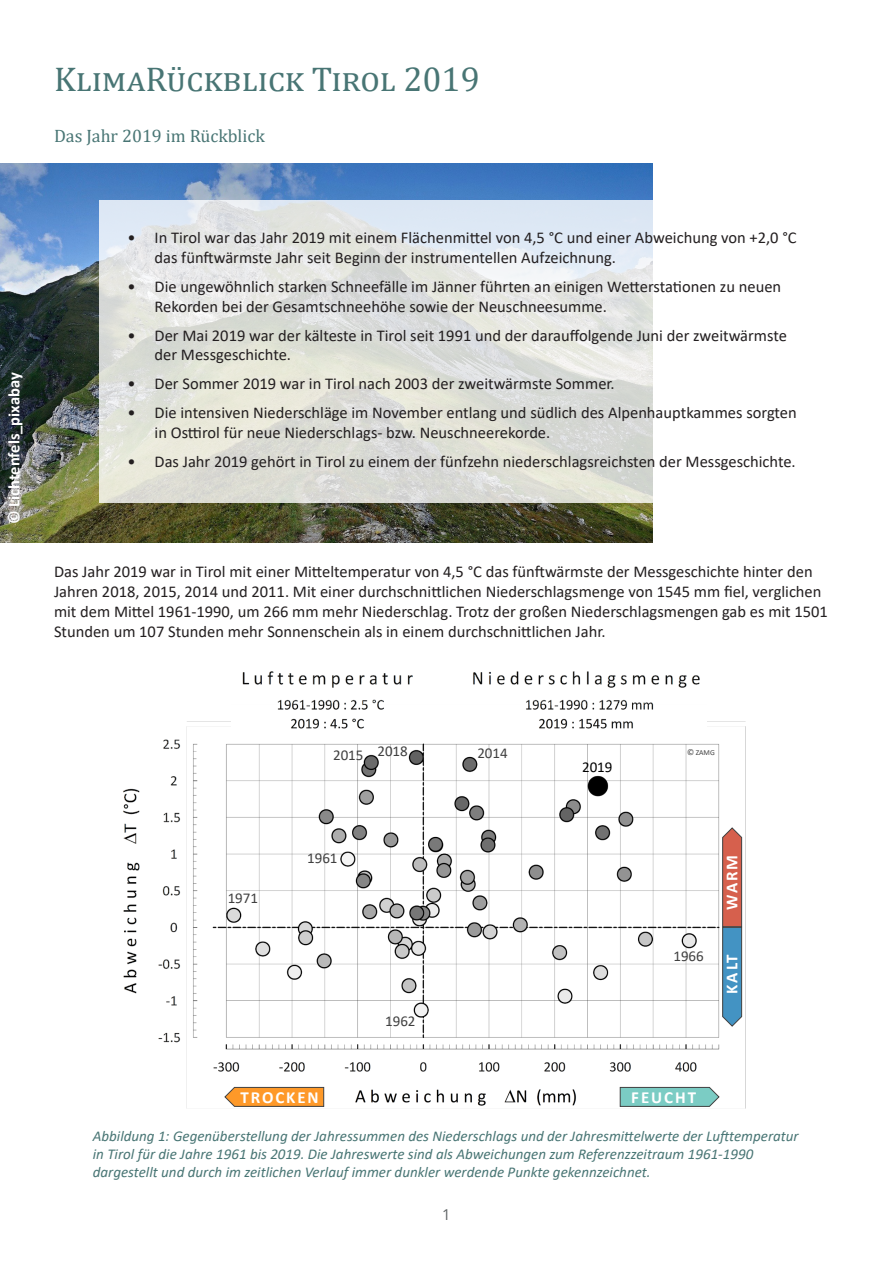
<style>
.page{position:relative;width:893px;height:1263px;background:#fff}
.page>*{position:absolute;margin:0;border:0;box-sizing:border-box;transform-origin:0 0}
.t1{font:34.5px "Cambria";color:#487574}
.t2{font:18px "Cambria";color:#487574}
.t3{font:700 16.95px "Calibri";letter-spacing:.11em;color:#fff}
.t4{font:16.5px/19.8px "Calibri";color:#231f20}
.t5{font:700 16.5px "Calibri";color:#fff}
.t6{font:italic 15px/18px "Calibri";color:#487574}
.t7{font:15px "Calibri";letter-spacing:-.005em;color:#404040}
.t8{font:15px "Calibri";color:#000}
.t9{font:15px "Open Sans";color:#606465}
.t10{font:7.5px "Calibri";color:#404040}
.s1{font-size:8.4px}
</style>
<div class="page">
<img style="left:123px;top:721px;width:623px;height:388px">
<img style="left:232px;top:671px;width:475px;height:60px">
<svg style="left:620px;top:1087px;width:100px;height:20px;background:#7cbfb9"></svg>
<svg style="left:224px;top:1087px;width:100px;height:20px;background:#e99537"></svg>
<svg style="left:722px;top:827px;width:20px;height:200px;background:#8b7b87"></svg>
<img style="left:0;top:164px;width:653px;height:378px">
<svg style="left:99px;top:200px;width:554px;height:302px;background:#e0e2de"></svg>
<p class="t1" style="left:54px;top:59px;width:427px">KlimaRückblick Tirol 2019</p>
<p class="t2" style="left:54px;top:125px;width:212px">Das Jahr 2019 im Rückblick</p>
<p class="t5" style="left:2px;top:524px;width:153px;rotate:-90deg">© Lichtenfels_pixabay</p>
<p class="t4" style="left:155px;top:228px;width:644px;text-indent:-27px">• In Tirol war das Jahr 2019 mit einem Flächenmittel von 4,5 °C und einer Abweichung von +2,0 °C das fünftwärmste Jahr seit Beginn der instrumentellen Aufzeichnung.</p>
<p class="t4" style="left:155px;top:276px;width:628px;text-indent:-27px">• Die ungewöhnlich starken Schneefälle im Jänner führten an einigen Wetterstationen zu neuen<br>Rekorden bei der Gesamtschneehöhe sowie der Neuschneesumme.</p>
<p class="t4" style="left:155px;top:325px;width:634px;text-indent:-27px">• Der Mai 2019 war der kälteste in Tirol seit 1991 und der darauffolgende Juni der zweitwärmste der Messgeschichte.</p>
<p class="t4" style="left:128px;top:373px;width:489px">• Der Sommer 2019 war in Tirol nach 2003 der zweitwärmste Sommer.</p>
<p class="t4" style="left:155px;top:402px;width:644px;text-indent:-27px">• Die intensiven Niederschläge im November entlang und südlich des Alpenhauptkammes sorgten in Osttirol für neue Niederschlags- bzw. Neuschneerekorde.</p>
<p class="t4" style="left:128px;top:451px;width:670px">• Das Jahr 2019 gehört in Tirol zu einem der fünfzehn niederschlagsreichsten der Messgeschichte.</p>
<p class="t4" style="left:54px;top:561px;width:775px">Das Jahr 2019 war in Tirol mit einer Mitteltemperatur von 4,5 °C das fünftwärmste der Messgeschichte hinter den Jahren 2018, 2015, 2014 und 2011. Mit einer durchschnittlichen Niederschlagsmenge von 1545 mm fiel, verglichen mit dem Mittel 1961-1990, um 266 mm mehr Niederschlag. Trotz der großen Niederschlagsmengen gab es mit 1501<br>Stunden um 107 Stunden mehr Sonnenschein als in einem durchschnittlichen Jahr.</p>
<p class="t7" style="left:333px;top:743px;width:76px">2015 2018</p>
<p class="t7" style="left:477px;top:743px;width:32px">2014</p>
<p class="t8" style="left:582px;top:757px;width:32px">2019</p>
<p class="t10" style="left:687px;top:747px;width:29px"><span class="s1">©</span> ZAMG</p>
<p class="t7" style="left:228px;top:888px;width:32px">1971</p>
<p class="t7" style="left:307px;top:847px;width:32px">1961</p>
<p class="t7" style="left:385px;top:1010px;width:32px">1962</p>
<p class="t7" style="left:673px;top:946px;width:32px">1966</p>
<p class="t3" style="left:720px;top:910px;width:56px;rotate:-90deg">WARM</p>
<p class="t3" style="left:720px;top:994px;width:41px;rotate:-90deg">KALT</p>
<p class="t3" style="left:240px;top:1085px;width:80px">TROCKEN</p>
<p class="t3" style="left:631px;top:1085px;width:66px">FEUCHT</p>
<p class="t6" style="left:93px;top:1126px;width:707px">Abbildung 1: Gegenüberstellung der Jahressummen des Niederschlags und der Jahresmittelwerte der Lufttemperatur in Tirol für die Jahre 1961 bis 2019. Die Jahreswerte sind als Abweichungen zum Referenzzeitraum 1961-1990</p>
<p class="t6" style="left:93px;top:1162px;width:559px">dargestellt und durch im zeitlichen Verlauf immer dunkler werdende Punkte gekennzeichnet.</p>
<p class="t9" style="left:442px;top:1205px;width:10px">1</p>
</div>
